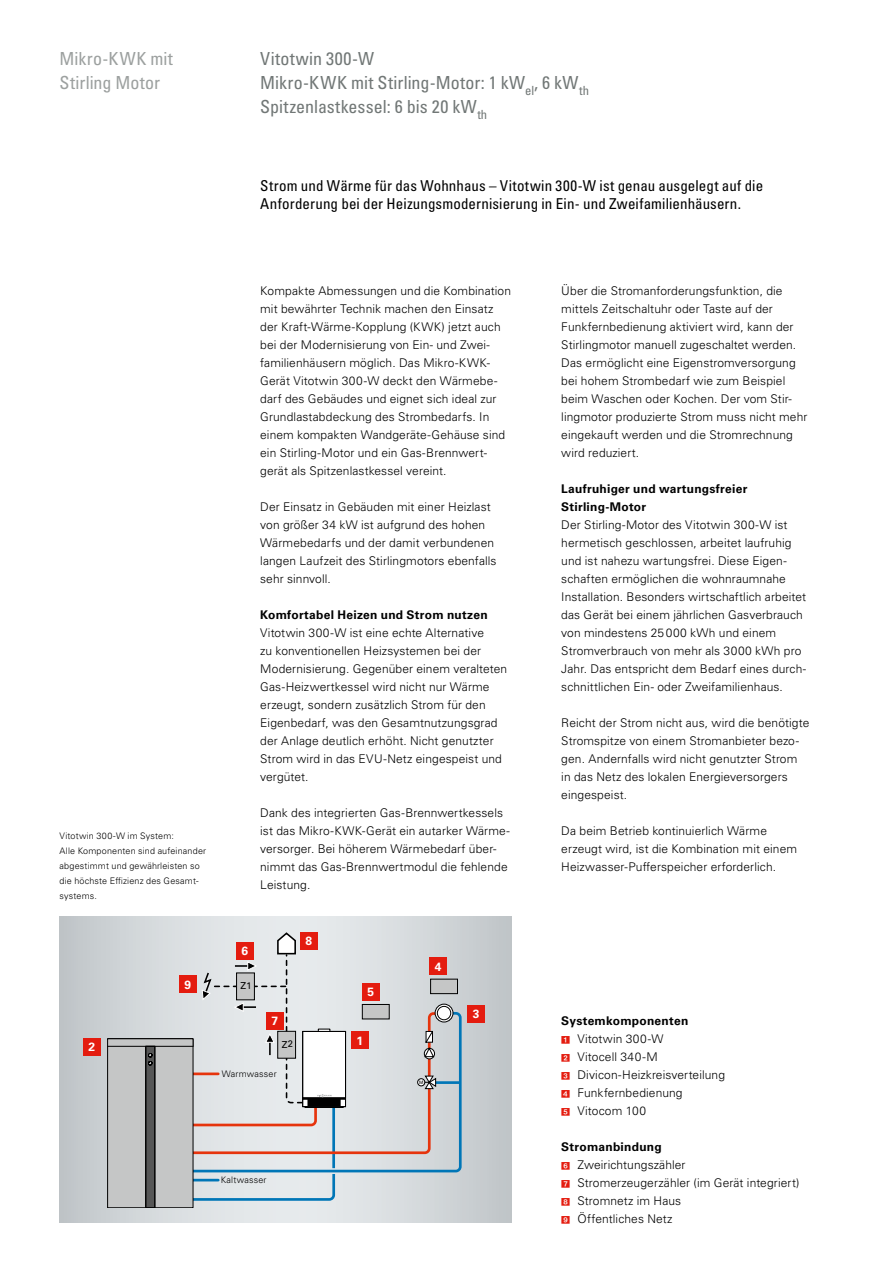
<style>
.page{position:relative;width:893px;height:1263px;background:#fff}
.page>*{position:absolute;margin:0;border:0;box-sizing:border-box;transform-origin:0 0}
.t1{font:condensed 18px/24px "Univers LTCYR 57";letter-spacing:.015em;color:#717776}
.t2{font:condensed 18px/24px "Univers LTCYR 57";letter-spacing:.01em;color:#9ca09f}
.t3{font:condensed 15px/18px "Univers LTCYR 57";letter-spacing:.005em;color:#000}
.t4{font:300 12px/18px "Univers LTCYR 45";letter-spacing:.01em;color:#000}
.t5{font:700 12px/18px "Univers LTCYR 65";letter-spacing:.02em;color:#000}
.t6{font:700 12px "Univers LTCYR 65";color:#fff}
.t7{font:300 9px/15px "Univers LTCYR 45";letter-spacing:.02em;color:#000}
.s1{color:#e41c0f}
</style>
<div class="page">
<svg style="left:60px;top:917px;width:451px;height:306px;background:#cdd1d4"></svg>
<div style="left:108px;top:1039px;width:85px;height:169px;background:#c5c6c6"></div>
<div style="left:107px;top:1038px;width:86px;height:170px;border:1px solid #000"></div>
<div style="left:146px;top:1046px;width:9px;height:162px;background:#565656"></div>
<div style="left:146px;top:1046px;width:9px;height:162px;border:1px solid #000"></div>
<hr style="left:108px;top:1046px;width:85px;height:1px;background:#000">
<svg style="left:148px;top:1053px;width:5px;height:13px"></svg>
<div style="left:83px;top:1038px;width:17px;height:17px;background:#e41c0f"></div>
<div style="left:468px;top:1005px;width:17px;height:17px;background:#e41c0f"></div>
<div style="left:179px;top:976px;width:17px;height:17px;background:#e41c0f"></div>
<svg style="left:188px;top:932px;width:274px;height:270px;background:#d3d0d3"></svg>
<h1 class="t2" style="left:60px;top:47px;width:115px">Mikro-KWK mit<br>Stirling Motor</h1>
<h1 class="t1" style="left:260px;top:47px;width:330px">Vitotwin 300-W<br>Mikro-KWK mit Stirling-Motor: 1 kW<sub>el</sub>, 6 kW<sub>th<br></sub>Spitzenlastkessel: 6 bis 20 kW<sub>th</sub></h1>
<p class="t3" style="left:260px;top:176px;width:504px">Strom und Wärme für das Wohnhaus – Vitotwin 300-W ist genau ausgelegt auf die<br>Anforderung bei der Heizungsmodernisierung in Ein- und Zweifamilienhäusern.</p>
<p class="t7" style="left:60px;top:828px;width:148px">Vitotwin 300-W im System:<br>Alle Komponenten sind aufeinander abgestimmt und gewährleisten so die höchste Effizienz des Gesamt&shy;systems.</p>
<p class="t6" style="left:89px;top:1039px;width:8px">2</p>
<p class="t6" style="left:185px;top:976px;width:8px">9</p>
<p class="t4" style="left:260px;top:282px;width:252px">Kompakte Abmessungen und die Kombination mit bewährter Technik machen den Einsatz der Kraft-Wärme-Kopplung (KWK) jetzt auch bei der Modernisierung von Ein- und Zwei&shy;familienhäusern möglich. Das Mikro-KWK-Gerät Vitotwin 300-W deckt den Wärmebe&shy;darf des Gebäudes und eignet sich ideal zur Grundlastabdeckung des Strombedarfs. In einem kompakten Wandgeräte-Gehäuse sind ein Stirling-Motor und ein Gas-Brennwert&shy;gerät als Spitzenlastkessel vereint.</p>
<p class="t4" style="left:260px;top:498px;width:238px">Der Einsatz in Gebäuden mit einer Heizlast von größer 34 kW ist aufgrund des hohen Wärmebedarfs und der damit verbundenen langen Laufzeit des Stirlingmotors ebenfalls sehr sinnvoll.</p>
<p class="t5" style="left:260px;top:605px;width:229px">Komfortabel Heizen und Strom nutzen</p>
<p class="t4" style="left:260px;top:624px;width:248px">Vitotwin 300-W ist eine echte Alternative<br>zu konventionellen Heizsystemen bei der Modernisierung. Gegenüber einem veralteten Gas-Heizwertkessel wird nicht nur Wärme erzeugt, sondern zusätzlich Strom für den Eigenbedarf, was den Gesamtnutzungsgrad der Anlage deutlich erhöht. Nicht genutzter Strom wird in das EVU-Netz eingespeist und vergütet.</p>
<p class="t4" style="left:260px;top:804px;width:251px">Dank des integrierten Gas-Brennwertkessels ist das Mikro-KWK-Gerät ein autarker Wärme&shy;versorger. Bei höherem Wärmebedarf über&shy;nimmt das Gas-Brennwertmodul die fehlende Leistung.</p>
<p class="t6" style="left:242px;top:943px;width:8px">6</p>
<p class="t6" style="left:271px;top:1012px;width:8px">7</p>
<p class="t6" style="left:305px;top:932px;width:8px">8</p>
<p class="t6" style="left:367px;top:983px;width:8px">5</p>
<p class="t6" style="left:356px;top:1032px;width:8px">1</p>
<p class="t6" style="left:435px;top:958px;width:8px">4</p>
<p class="t6" style="left:473px;top:1005px;width:8px">3</p>
<p class="t7" style="left:222px;top:1066px;width:56px">Warmwasser</p>
<p class="t7" style="left:221px;top:1172px;width:47px">Kaltwasser</p>
<p class="t4" style="left:561px;top:282px;width:248px">Über die Stromanforderungsfunktion, die mittels Zeitschaltuhr oder Taste auf der Funkfernbedienung aktiviert wird, kann der Stirlingmotor manuell zugeschaltet werden.<br>Das ermöglicht eine Eigenstromversorgung bei hohem Strombedarf wie zum Beispiel beim Waschen oder Kochen. Der vom Stir&shy;lingmotor produzierte Strom muss nicht mehr eingekauft werden und die Stromrechnung wird reduziert.</p>
<p class="t5" style="left:561px;top:479px;width:188px">Laufruhiger und wartungsfreier<br>Stirling-Motor</p>
<p class="t4" style="left:561px;top:516px;width:246px">Der Stirling-Motor des Vitotwin 300-W ist hermetisch geschlossen, arbeitet laufruhig und ist nahezu wartungsfrei. Diese Eigen&shy;schaften ermöglichen die wohnraumnahe Installation. Besonders wirtschaftlich arbeitet das Gerät bei einem jährlichen Gasverbrauch von mindestens 25000 kWh und einem Stromverbrauch von mehr als 3000 kWh pro Jahr. Das entspricht dem Bedarf eines durch&shy;schnittlichen Ein- oder Zweifamilienhaus.</p>
<p class="t4" style="left:561px;top:714px;width:250px">Reicht der Strom nicht aus, wird die benötigte Stromspitze von einem Stromanbieter bezo&shy;gen. Andernfalls wird nicht genutzter Strom in das Netz des lokalen Energieversorgers eingespeist.</p>
<p class="t4" style="left:561px;top:822px;width:237px">Da beim Betrieb kontinuierlich Wärme erzeugt wird, ist die Kombination mit einem<br>Heizwasser-Pufferspeicher erforderlich.</p>
<p class="t5" style="left:561px;top:1011px;width:129px">Systemkomponenten</p>
<p class="t4" style="left:577px;top:1029px;width:88px">Vitotwin 300-W<br>Vitocell 340-M</p>
<p class="t4" style="left:561px;top:1065px;width:165px"><span class="s1">✓</span> Divicon-Heizkreisverteilung</p>
<p class="t4" style="left:577px;top:1083px;width:107px;text-indent:-16px"><span class="s1">✔</span> Funkfernbedienung<br>Vitocom 100</p>
<p class="t5" style="left:561px;top:1137px;width:102px">Stromanbindung</p>
<p class="t4" style="left:577px;top:1155px;width:224px">Zweirichtungszähler<br>Stromerzeugerzähler (im Gerät integriert)<br>Stromnetz im Haus<br>Öffentliches Netz</p>
</div>
